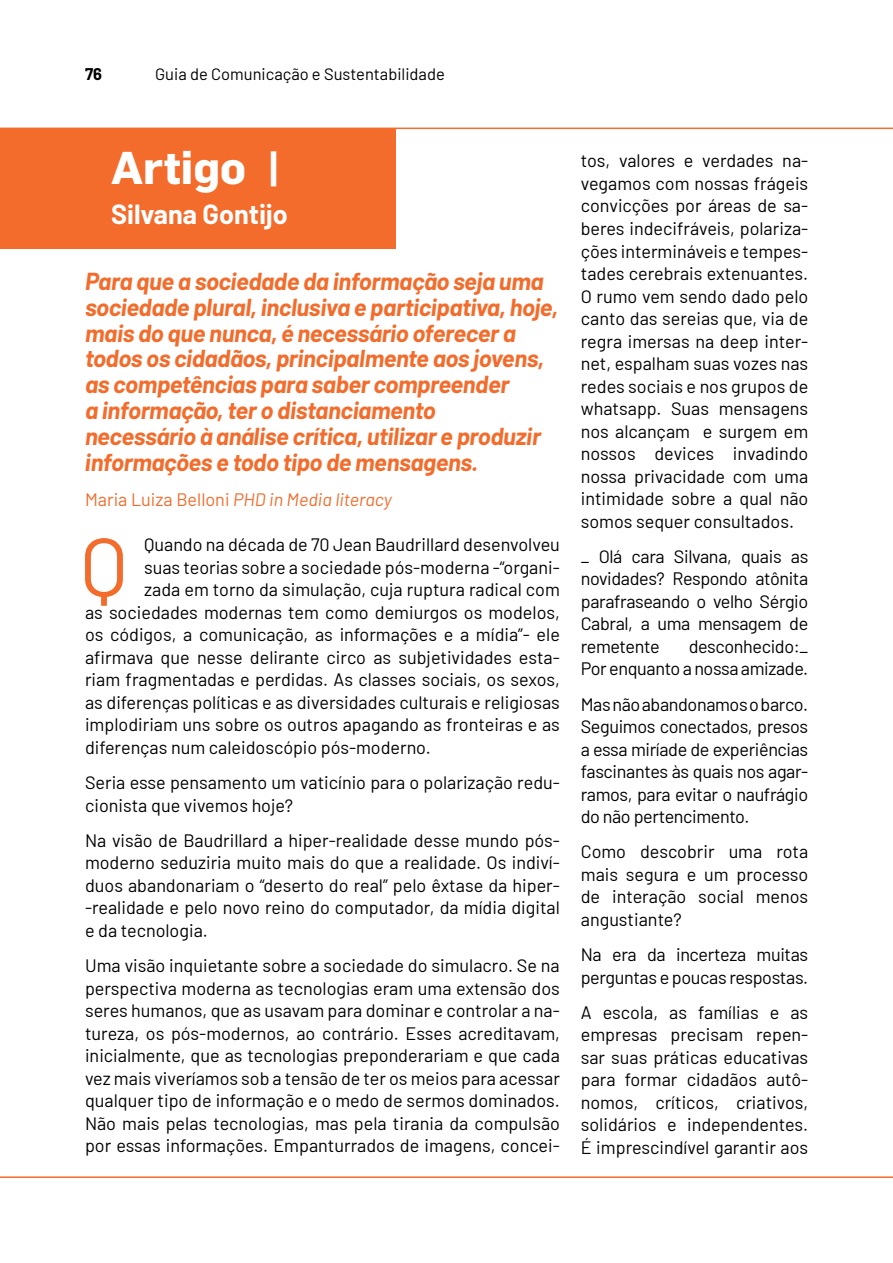
<style>
.page{position:relative;width:893px;height:1263px;background:#fff}
.page>*{position:absolute;margin:0;border:0;box-sizing:border-box;transform-origin:0 0}
.t1{font:82.35px "Barlow";color:#f36c2c}
.t2{font:700 45px "Flama";color:#fff}
.t3{font:700 27px "Barlow";color:#fff}
.t4{font:italic 700 24px/26px "Barlow";letter-spacing:-.015em;color:#f36c2c}
.t5{font:18px/22.5px "Barlow";color:#000;text-align:justify}
.t6{font:18px/22.5px "Barlow";letter-spacing:-.02em;color:#000;text-align:right}
.t7{font:italic 18px "Barlow";color:#f36c2c}
.t8{font:16.5px "Barlow";color:#000}
.t9{font:700 16.5px "Barlow";color:#000}
.s1{font-style:normal}
</style>
<div class="page">
<div style="left:0;top:128px;width:396px;height:121px;background:#f36c2c"></div>
<p class="t9" style="left:85px;top:62px;width:19px">76</p>
<p class="t8" style="left:155px;top:62px;width:291px">Guia de Comunicação e Sustentabilidade</p>
<h2 class="t2" style="left:111px;top:136px;width:171px">Artigo |</h2>
<h3 class="t3" style="left:111px;top:195px;width:178px">Silvana Gontijo</h3>
<p class="t4" style="left:85px;top:266px;width:475px">Para que a sociedade da informação seja uma sociedade plural, inclusiva e participativa, hoje, mais do que nunca, é necessário oferecer a todos os cidadãos, principalmente aos jovens, as competências para saber compreender<br>a informação, ter o distanciamento<br>necessário à análise crítica, utilizar e produzir informações e todo tipo de mensagens.</p>
<p class="t7" style="left:85px;top:487px;width:308px"><span class="s1">Maria Luiza Belloni</span> PHD in Media literacy</p>
<h1 class="t1" style="left:80px;top:507px;width:49px">Q</h1>
<p class="t5" style="left:144px;top:532px;width:417px">Quando na década de 70 Jean Baudrillard desenvolveu</p>
<p class="t5" style="left:144px;top:555px;width:417px">suas teorias sobre a sociedade pós-moderna -“organi-</p>
<p class="t5" style="left:144px;top:577px;width:417px">zada em torno da simulação, cuja ruptura radical com</p>
<p class="t5" style="left:85px;top:600px;width:476px">as sociedades modernas tem como demiurgos os modelos,</p>
<p class="t5" style="left:85px;top:622px;width:476px">os códigos, a comunicação, as informações e a mídia”- ele</p>
<p class="t5" style="left:85px;top:645px;width:476px">afirmava que nesse delirante circo as subjetividades esta-</p>
<p class="t5" style="left:85px;top:667px;width:476px">riam fragmentadas e perdidas. As classes sociais, os sexos,</p>
<p class="t5" style="left:85px;top:690px;width:476px">as diferenças políticas e as diversidades culturais e religiosas</p>
<p class="t5" style="left:85px;top:712px;width:476px">implodiriam uns sobre os outros apagando as fronteiras e as</p>
<p class="t5" style="left:85px;top:735px;width:347px">diferenças num caleidoscópio pós-moderno.</p>
<p class="t5" style="left:85px;top:770px;width:476px">Seria esse pensamento um vaticínio para o polarização redu&shy;cionista que vivemos hoje?</p>
<p class="t5" style="left:85px;top:828px;width:476px">Na visão de Baudrillard a hiper-realidade desse mundo pós&shy;moderno seduziria muito mais do que a realidade. Os indiví&shy;duos abandonariam o “deserto do real” pelo êxtase da hiper--realidade e pelo novo reino do computador, da mídia digital e da tecnologia.</p>
<p class="t5" style="left:85px;top:953px;width:476px">Uma visão inquietante sobre a sociedade do simulacro. Se na perspectiva moderna as tecnologias eram uma extensão dos seres humanos, que as usavam para dominar e controlar a na&shy;tureza, os pós-modernos, ao contrário. Esses acreditavam, inicialmente, que as tecnologias preponderariam e que cada vez mais viveríamos sob a tensão de ter os meios para acessar qualquer tipo de informação e o medo de sermos dominados.<br>Não mais pelas tecnologias, mas pela tirania da compulsão por essas informações. Empanturrados de imagens, concei-</p>
<p class="t5" style="left:581px;top:148px;width:229px">tos, valores e verdades na&shy;vegamos com nossas frágeis convicções por áreas de sa&shy;beres indecifráveis, polariza&shy;ções intermináveis e tempes&shy;tades cerebrais extenuantes.<br>O rumo vem sendo dado pelo canto das sereias que, via de regra imersas na deep inter&shy;net, espalham suas vozes nas redes sociais e nos grupos de whatsapp. Suas mensagens nos alcançam e surgem em nossos devices invadindo nossa privacidade com uma intimidade sobre a qual não somos sequer consultados.</p>
<p class="t5" style="left:581px;top:544px;width:229px">_ Olá cara Silvana, quais as novidades? Respondo atônita parafraseando o velho Sérgio Cabral, a uma mensagem de remetente</p>
<p class="t6" style="left:581px;top:634px;width:229px">desconhecido:_<br>Por enquanto a nossa amizade.</p>
<p class="t5" style="left:581px;top:691px;width:229px">Mas não abandonamos o barco.<br>Seguimos conectados, presos a essa miríade de experiências fascinantes às quais nos agar&shy;ramos, para evitar o naufrágio do não pertencimento.</p>
<p class="t5" style="left:581px;top:839px;width:229px">Como descobrir uma rota mais segura e um processo de interação social menos angustiante?</p>
<p class="t6" style="left:581px;top:942px;width:229px;text-align:left">Na era da incerteza muitas perguntas e poucas respostas.</p>
<p class="t5" style="left:581px;top:1000px;width:229px">A escola, as famílias e as empresas precisam repen&shy;sar suas práticas educativas para formar cidadãos autô&shy;nomos, críticos, criativos, solidários e independentes.<br>É imprescindível garantir aos</p>
</div>
